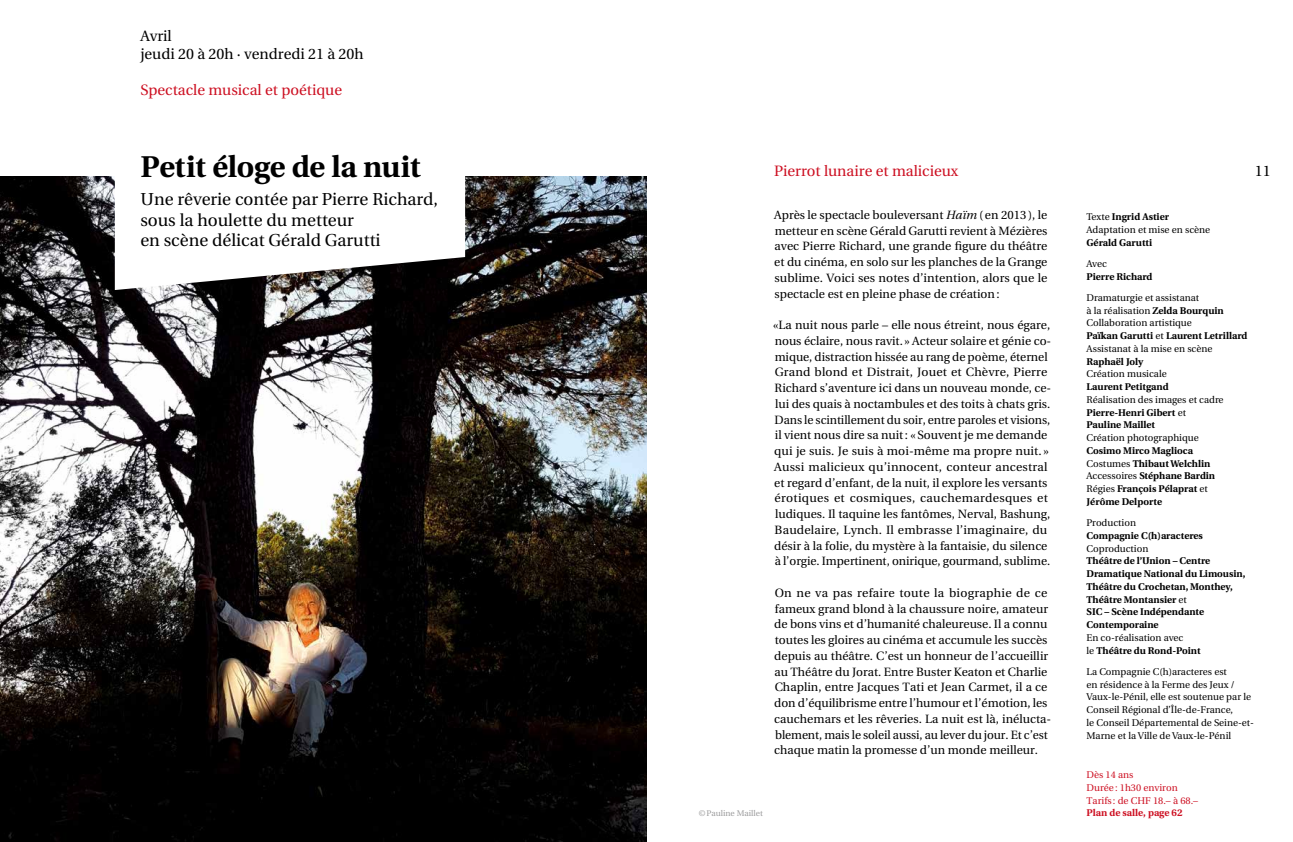
<style>
.page{position:relative;width:1293px;height:842px;background:#fff}
.page>*{position:absolute;margin:0;border:0;box-sizing:border-box;transform-origin:0 0}
.t1{font:700 30px "Utopia";letter-spacing:-.01em;color:#000}
.t2{font:17.25px/20.2px "Utopia";color:#000}
.t3{font:15px "Utopia";color:#cd1022}
.t4{font:15px/18px "Utopia";color:#000}
.t5{font:12px/15.8px "Utopia";color:#000}
.t6{font:9.75px/12.8px "Utopia";color:#000}
.t7{font:700 9.75px/12.8px "Utopia";color:#000}
.t8{font:9.75px/12.8px "Utopia";color:#cd1022}
.t9{font:700 9.75px "Utopia";color:#cd1022}
.t10{font:8.25px "Utopia";color:#9c9c9d}
.s1{font-style:italic}
.s2{font-weight:700}
.s3{font-weight:400}
</style>
<div class="page">
<img style="left:0;top:176px;width:646px;height:666px">
<svg style="left:115px;top:176px;width:350px;height:114px"></svg>
<p class="t4" style="left:140px;top:27px;width:225px">Avril<br>jeudi 20 à 20h · vendredi 21 à 20h</p>
<p class="t3" style="left:140px;top:82px;width:203px">Spectacle musical et poétique</p>
<h1 class="t1" style="left:140px;top:149px;width:282px">Petit éloge de la nuit</h1>
<h2 class="t2" style="left:140px;top:190px;width:299px">Une rêverie contée par Pierre Richard, sous la houlette du metteur<br>en scène délicat Gérald Garutti</h2>
<p class="t3" style="left:774px;top:163px;width:186px">Pierrot lunaire et malicieux</p>
<p class="t5" style="left:774px;top:207px;width:275px;text-align:justify">Après le spectacle bouleversant <span class="s1">Haïm</span> (en 2013), le metteur en scène Gérald Garutti revient à Mézières avec Pierre Richard, une grande figure du théâtre et du cinéma, en solo sur les planches de la Grange sublime. Voici ses notes d’intention, alors que le spectacle est en pleine phase de création:</p>
<p class="t5" style="left:773px;top:317px;width:279px">«La nuit nous parle – elle nous étreint, nous égare, nous éclaire, nous ravit. » Acteur solaire et génie co&shy;mique, distraction hissée au rang de poème, éternel Grand blond et Distrait, Jouet et Chèvre, Pierre Richard s’aventure ici dans un nouveau monde, ce&shy;lui des quais à noctambules et des toits à chats gris.<br>Dans le scintillement du soir, entre paroles et visions, il vient nous dire sa nuit: «Souvent je me demande qui je suis. Je suis à moi-même ma propre nuit. » Aussi malicieux qu’innocent, conteur ancestral et regard d’enfant, de la nuit, il explore les versants érotiques et cosmiques, cauchemardesques et ludiques. Il taquine les fantômes, Nerval, Bashung, Baudelaire, Lynch. Il embrasse l’imaginaire, du désir à la folie, du mystère à la fantaisie, du silence à l’orgie. Impertinent, onirique, gourmand, sublime.</p>
<p class="t5" style="left:774px;top:585px;width:278px">On ne va pas refaire toute la biographie de ce fameux grand blond à la chaussure noire, amateur de bons vins et d’humanité chaleureuse. Il a connu toutes les gloires au cinéma et accumule les succès depuis au théâtre. C’est un honneur de l’accueillir au Théâtre du Jorat. Entre Buster Keaton et Charlie Chaplin, entre Jacques Tati et Jean Carmet, il a ce don d’équilibrisme entre l’humour et l’émotion, les cauchemars et les rêveries. La nuit est là, inélucta&shy;blement, mais le soleil aussi, au lever du jour. Et c’est chaque matin la promesse d’un monde meilleur.</p>
<p class="t4" style="left:1254px;top:162px;width:17px">11</p>
<p class="t6" style="left:1086px;top:210px;width:125px">Texte <span class="s2">Ingrid Astier<br></span>Adaptation et mise en scène</p>
<p class="t7" style="left:1086px;top:236px;width:67px">Gérald Garutti</p>
<p class="t6" style="left:1086px;top:257px;width:22px">Avec</p>
<p class="t7" style="left:1086px;top:270px;width:67px">Pierre Richard</p>
<p class="t6" style="left:1086px;top:291px;width:162px">Dramaturgie et assistanat<br>à la réalisation <span class="s2">Zelda Bourquin<br></span>Collaboration artistique<br><span class="s2">Païkan Garutti</span> et <span class="s2">Laurent Letrillard<br></span>Assistanat à la mise en scène</p>
<p class="t7" style="left:1086px;top:355px;width:58px">Raphaël Joly</p>
<p class="t6" style="left:1086px;top:368px;width:82px">Création musicale</p>
<p class="t7" style="left:1086px;top:380px;width:84px">Laurent Petitgand</p>
<p class="t7" style="left:1086px;top:393px;width:139px"><span class="s3">Réalisation des images et cadre<br></span>Pierre-Henri Gibert <span class="s3">et<br></span>Pauline Maillet</p>
<p class="t6" style="left:1086px;top:432px;width:114px">Création photographique</p>
<p class="t7" style="left:1086px;top:444px;width:130px">Cosimo Mirco Maglioca<br><span class="s3">Costumes</span> Thibaut Welchlin<br><span class="s3">Accessoires</span> Stéphane Bardin<br><span class="s3">Régies</span> François Pélaprat <span class="s3">et<br></span>Jérôme Delporte</p>
<p class="t6" style="left:1086px;top:517px;width:51px">Production</p>
<p class="t7" style="left:1086px;top:529px;width:118px">Compagnie C(h)aracteres</p>
<p class="t6" style="left:1086px;top:542px;width:63px">Coproduction</p>
<p class="t7" style="left:1086px;top:555px;width:160px">Théâtre de l’Union – Centre<br>Dramatique National du Limousin,<br>Théâtre du Crochetan, Monthey,<br>Théâtre Montansier <span class="s3">et<br></span>SIC – Scène Indépendante<br>Contemporaine</p>
<p class="t6" style="left:1086px;top:631px;width:116px">En co-réalisation avec<br>le <span class="s2">Théâtre du Rond-Point</span></p>
<p class="t6" style="left:1086px;top:665px;width:169px">La Compagnie C(h)aracteres est<br>en résidence à la Ferme des Jeux / Vaux-le-Pénil, elle est soutenue par le Conseil Régional d’Île-de-France,<br>le Conseil Départemental de Seine-et-Marne et la Ville de Vaux-le-Pénil</p>
<p class="t8" style="left:1086px;top:769px;width:113px">Dès 14 ans<br>Durée: 1h30 environ<br>Tarifs : de CHF 18.– à 68.–</p>
<p class="t10" style="left:699px;top:809px;width:66px">©Pauline Maillet</p>
<p class="t9" style="left:1086px;top:807px;width:97px">Plan de salle, page 62</p>
</div>
